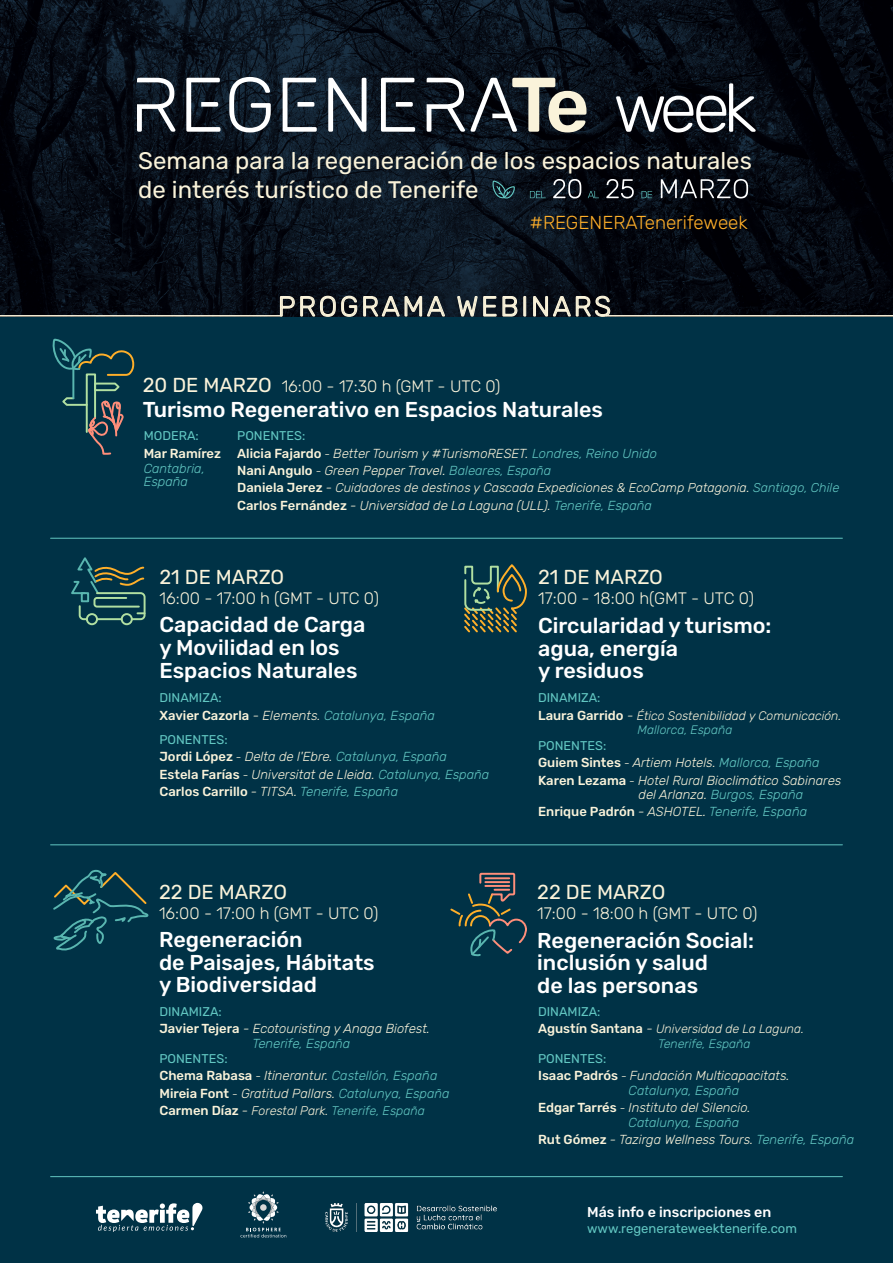
<style>
.page{position:relative;width:893px;height:1263px;background:#003246}
.page>*{position:absolute;margin:0;border:0;box-sizing:border-box;transform-origin:0 0}
.t1{font:27.75px "Rubik Light 300";letter-spacing:.1em;color:#faf3da}
.t2{font:24px/29.1px "Rubik Light 400";letter-spacing:.005em;color:#faf3da}
.t3{font:21.45px/22.8px "Rubik Light 500";color:#fff}
.t4{font:20.1px "Rubik Light 400";color:#faf3da}
.t5{font:18.75px "Rubik Light 300";color:#ffaf29}
.t6{font:16.65px "Rubik Light 300";color:#faf3da}
.t7{font:14.25px "Rubik Light 500";color:#fff}
.t8{font:13.05px/14.4px "Rubik Light Italic 300";color:#faf3da}
.t9{font:13.05px/17.4px "Rubik Light Italic 300";color:#62c7c2}
.t10{font:13.05px "Rubik Light 400";color:#62c7c2}
.t11{font:13.05px "Rubik Light 500";color:#faf3da}
.t12{font:12.75px "Rubik Light Italic 300";color:#faf3da}
.t13{font:12.6px "Rubik Light 400";color:#62c7c2}
.t14{font:12.45px "Rubik Light Italic 300";color:#62c7c2}
.t15{font:12.3px/14.4px "Rubik Light Italic 300";color:#faf3da}
.s1{font-family:"Rubik Light 400";font-size:20.1px}
.s2{font-family:"Rubik Light 500"}
.s3{font-size:11.55px}
.s4{color:#62c7c2}
.s5{font-family:"Rubik Light 500";font-size:13.05px}
.s6{font-size:13.05px}
.s7{font-family:"Rubik Light 500";color:#faf3da}
.s8{color:#faf3da}
.s9{font-size:11.55px;color:#faf3da}
.s10{font-family:"Rubik Light 500";font-size:13.05px;color:#faf3da}
.s11{font-size:13.05px;color:#faf3da}
</style>
<div class="page">
<svg style="left:0;top:0;width:893px;height:316px;background:#080e18"></svg>
<hr style="left:0;top:315px;width:281px;height:1px;background:#faf3da">
<hr style="left:606px;top:315px;width:287px;height:1px;background:#faf3da">
<svg style="left:279px;top:291px;width:167px;height:26px;background:#3f4345"></svg>
<svg style="left:456px;top:286px;width:155px;height:31px;background:#383d40"></svg>
<svg style="left:328px;top:78px;width:38px;height:54px;background:#67717a"></svg>
<svg style="left:616px;top:83px;width:140px;height:49px;background:#484b51"></svg>
<svg style="left:137px;top:78px;width:38px;height:54px;background:#565d65"></svg>
<svg style="left:186px;top:78px;width:34px;height:54px;background:#596067"></svg>
<svg style="left:229px;top:77px;width:42px;height:55px;background:#58626b"></svg>
<svg style="left:283px;top:78px;width:34px;height:54px;background:#5c6671"></svg>
<svg style="left:381px;top:78px;width:34px;height:54px;background:#595e65"></svg>
<svg style="left:427px;top:78px;width:38px;height:54px;background:#52575e"></svg>
<svg style="left:471px;top:78px;width:115px;height:54px;background:#666867"></svg>
<svg style="left:553px;top:179px;width:28px;height:19px"></svg>
<svg style="left:606px;top:179px;width:28px;height:19px"></svg>
<svg style="left:661px;top:179px;width:87px;height:19px;background:#46484e"></svg>
<svg style="left:530px;top:191px;width:16px;height:7px"></svg>
<svg style="left:588px;top:191px;width:11px;height:7px"></svg>
<svg style="left:641px;top:191px;width:11px;height:7px"></svg>
<svg style="left:492px;top:180px;width:24px;height:20px"></svg>
<div style="left:86px;top:613px;width:12px;height:12px;border:2px solid #b1dfa1;border-radius:50%"></div>
<div style="left:121px;top:613px;width:12px;height:12px;border:2px solid #b1dfa1;border-radius:50%"></div>
<svg style="left:71px;top:557px;width:75px;height:64px"></svg>
<svg style="left:53px;top:869px;width:95px;height:82px"></svg>
<svg style="left:450px;top:872px;width:77px;height:85px"></svg>
<svg style="left:464px;top:565px;width:63px;height:68px"></svg>
<svg style="left:52px;top:338px;width:83px;height:117px"></svg>
<hr style="left:51px;top:538px;width:791px;height:1px;background:#62c7c2">
<hr style="left:51px;top:844px;width:791px;height:1px;background:#62c7c2">
<hr style="left:51px;top:1176px;width:791px;height:1px;background:#62c7c2">
<svg style="left:96px;top:1203px;width:107px;height:29px"></svg>
<img style="left:325px;top:1203px;width:171px;height:29px">
<svg style="left:240px;top:1191px;width:46px;height:46px"></svg>
<h2 class="t2" style="left:138px;top:146px;width:615px">Semana para la regeneración de los espacios naturales de interés turístico de Tenerife</h2>
<h3 class="t5" style="left:530px;top:212px;width:219px">#REGENERATenerifeweek</h3>
<h1 class="t1" style="left:278px;top:291px;width:335px">PROGRAMA WEBINARS</h1>
<p class="t6" style="left:143px;top:377px;width:359px"><span class="s1">20 DE MARZO</span> 16:00 - 17:30 h (GMT - UTC 0)</p>
<p class="t13" style="left:144px;top:429px;width:57px">MODERA:</p>
<p class="t11" style="left:144px;top:446px;width:79px">Mar Ramírez</p>
<p class="t9" style="left:144px;top:463px;width:63px;line-height:12.9px">Cantabria,<br>España</p>
<h3 class="t3" style="left:143px;top:398px;width:462px">Turismo Regenerativo en Espacios Naturales</h3>
<p class="t13" style="left:237px;top:429px;width:70px">PONENTES:</p>
<p class="t8" style="left:237px;top:445px;width:421px;line-height:17.4px"><span class="s2">Alicia Fajardo</span> <span class="s3">-</span> Better Tourism y #TurismoRESET. <span class="s4">Londres, Reino Unido<br></span><span class="s2">Nani Angulo</span> <span class="s3">-</span> Green Pepper Travel. <span class="s4">Baleares, España</span></p>
<p class="t12" style="left:237px;top:481px;width:604px"><span class="s5">Daniela Jerez</span> <span class="s6">-</span> Cuidadores de destinos y Cascada Expediciones &amp; EcoCamp Patagonia. <span class="s4">Santiago, Chile</span></p>
<p class="t8" style="left:237px;top:498px;width:416px"><span class="s2">Carlos Fernández</span> - Universidad de La Laguna (ULL). <span class="s4">Tenerife, España</span></p>
<h3 class="t4" style="left:159px;top:566px;width:126px">21 DE MARZO</h3>
<p class="t6" style="left:159px;top:589px;width:221px">16:00 - 17:00 h (GMT - UTC 0)</p>
<h3 class="t3" style="left:159px;top:614px;width:207px">Capacidad de Carga y Movilidad en los<br>Espacios Naturales</h3>
<p class="t13" style="left:159px;top:691px;width:64px">DINAMIZA:</p>
<p class="t9" style="left:159px;top:707px;width:277px"><span class="s7">Xavier Cazorla</span> <span class="s8">- Elements.</span> Catalunya, España</p>
<p class="t13" style="left:159px;top:732px;width:70px">PONENTES:</p>
<p class="t9" style="left:159px;top:748px;width:331px"><span class="s7">Jordi López</span> <span class="s9">-</span> <span class="s8">Delta de l'Ebre.</span> Catalunya, España<br><span class="s7">Estela Farías</span> <span class="s9">-</span> <span class="s8">Universitat de Lleida.</span> Catalunya, España<br><span class="s7">Carlos Carrillo</span> <span class="s8">- TITSA.</span> Tenerife, España</p>
<h3 class="t4" style="left:159px;top:881px;width:130px">22 DE MARZO</h3>
<p class="t6" style="left:159px;top:904px;width:221px">16:00 - 17:00 h (GMT - UTC 0)</p>
<h3 class="t3" style="left:159px;top:929px;width:217px">Regeneración<br>de Paisajes, Hábitats y Biodiversidad</h3>
<p class="t13" style="left:159px;top:1004px;width:64px">DINAMIZA:</p>
<p class="t8" style="left:252px;top:1022px;width:179px;text-indent:-93px"><span class="s2">Javier Tejera</span> - Ecotouristing y Anaga Biofest.<br><span class="s4">Tenerife, España</span></p>
<p class="t13" style="left:159px;top:1052px;width:70px">PONENTES:</p>
<p class="t9" style="left:159px;top:1067px;width:292px"><span class="s7">Chema Rabasa</span> <span class="s9">-</span> <span class="s8">Itinerantur.</span> Castellón, España<br><span class="s7">Mireia Font</span> <span class="s9">-</span> <span class="s8">Gratitud Pallars.</span> Catalunya, España</p>
<p class="t14" style="left:159px;top:1104px;width:267px"><span class="s10">Carmen Díaz</span> <span class="s11">-</span> <span class="s8">Forestal Park.</span> Tenerife, España</p>
<h3 class="t4" style="left:538px;top:566px;width:126px">21 DE MARZO</h3>
<p class="t6" style="left:538px;top:589px;width:217px">17:00 - 18:00 h(GMT - UTC 0)</p>
<h3 class="t3" style="left:538px;top:615px;width:235px">Circularidad y turismo: agua, energía<br>y residuos</h3>
<p class="t13" style="left:538px;top:691px;width:64px">DINAMIZA:</p>
<p class="t15" style="left:637px;top:709px;width:205px;text-indent:-99px"><span class="s5">Laura Garrido</span> <span class="s6">-</span> Ético Sostenibilidad y Comunicación.<br><span class="s4">Mallorca, España</span></p>
<p class="t13" style="left:538px;top:738px;width:70px">PONENTES:</p>
<p class="t8" style="left:538px;top:754px;width:305px;line-height:17.4px"><span class="s2">Guiem Sintes</span> <span class="s3">-</span> Artiem Hotels. <span class="s4">Mallorca, España<br></span><span class="s2">Karen Lezama</span> <span class="s3">-</span> Hotel Rural Bioclimático Sabinares</p>
<p class="t9" style="left:538px;top:786px;width:270px;text-align:right"><span class="s8">del Arlanza.</span> Burgos, España<br><span class="s7">Enrique Padrón</span> <span class="s8">- ASHOTEL.</span> Tenerife, España</p>
<h3 class="t4" style="left:537px;top:881px;width:130px">22 DE MARZO</h3>
<p class="t6" style="left:537px;top:904px;width:222px">17:00 - 18:00 h (GMT - UTC 0)</p>
<h3 class="t3" style="left:537px;top:929px;width:218px">Regeneración Social: inclusión y salud<br>de las personas</h3>
<p class="t13" style="left:538px;top:1004px;width:64px">DINAMIZA:</p>
<p class="t15" style="left:658px;top:1022px;width:148px;text-indent:-120px"><span class="s5">Agustín Santana</span> <span class="s6">-</span> Universidad de La Laguna.<br><span class="s4">Tenerife, España</span></p>
<p class="t13" style="left:538px;top:1052px;width:70px">PONENTES:</p>
<p class="t8" style="left:628px;top:1069px;width:162px;text-indent:-90px"><span class="s2">Isaac Padrós</span> <span class="s3">-</span> Fundación Multicapacitats.<br><span class="s4">Catalunya, España</span></p>
<p class="t8" style="left:628px;top:1101px;width:124px;text-indent:-90px"><span class="s2">Edgar Tarrés</span> <span class="s3">-</span> Instituto del Silencio.<br><span class="s4">Catalunya, España</span></p>
<p class="t8" style="left:538px;top:1133px;width:318px"><span class="s2">Rut Gómez</span> - Tazirga Wellness Tours. <span class="s4">Tenerife, España</span></p>
<p class="t7" style="left:587px;top:1204px;width:186px">Más info e inscripciones en</p>
<p class="t10" style="left:587px;top:1221px;width:211px">www.regenerateweektenerife.com</p>
</div>
